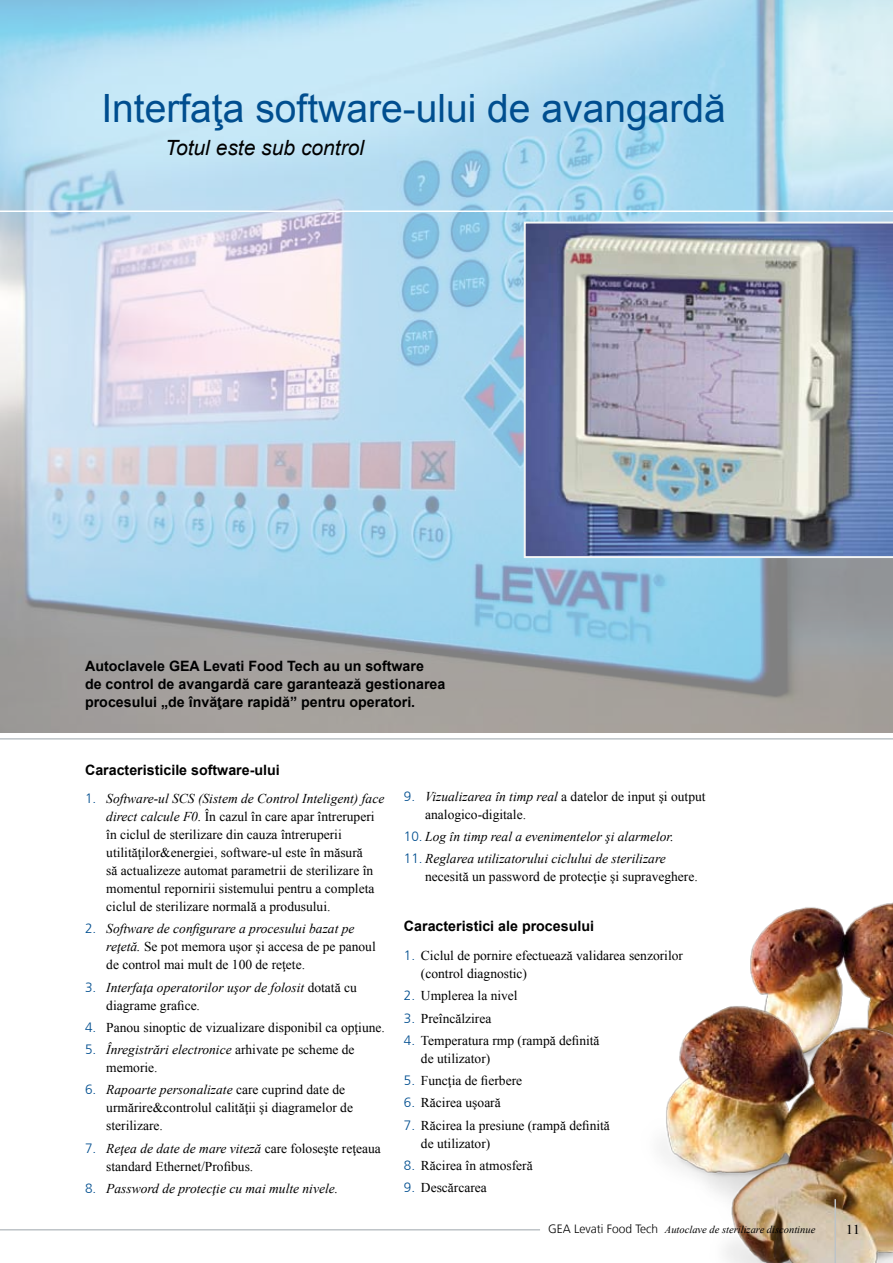
<style>
.page{position:relative;width:893px;height:1263px;background:#fff}
.page>*{position:absolute;margin:0;border:0;box-sizing:border-box;transform-origin:0 0}
.t1{font:39px "Arial";color:#004e8f}
.t2{font:italic 21px "Arial";color:#000}
.t3{font:700 14.25px/18px "Arial";color:#000}
.t4{font:13.5px/18px "Times New Roman";color:#000}
.t5{font:italic 13.5px/18px "Times New Roman";color:#000}
.t6{font:13.5px "Times New Roman";color:#000;scale:1.1 1}
.t7{font:italic 10.5px "Times New Roman";color:#000}
.s1{font-family:"Frutiger";font-weight:300;color:#004e8f}
.s2{font-style:italic}
.s3{font-family:"Frutiger";font-weight:300;font-style:normal;color:#004e8f}
.s4{font-style:normal}
.s5{font-family:"Frutiger";font-weight:300;font-style:normal;font-size:12px}
</style>
<div class="page">
<hr style="left:0;top:738px;width:893px;height:2px;background:#bdc3c7">
<img style="left:1px;top:0;width:892px;height:733px">
<img style="left:524px;top:222px;width:369px;height:336px">
<img style="left:750px;top:902px;width:143px;height:79px">
<img style="left:661px;top:981px;width:232px;height:282px">
<hr style="left:0;top:1229px;width:540px;height:1px;background:#bdc3c7">
<hr style="left:834px;top:1199px;width:2px;height:64px;background:#bdc3c7">
<hr style="left:0;top:210px;width:893px;height:2px;background:#fff">
<h1 class="t1" style="left:101px;top:83px;width:626px">Interfaţa software-ului de avangardă</h1>
<h2 class="t2" style="left:165px;top:134px;width:200px">Totul este sub control</h2>
<p class="t3" style="left:85px;top:657px;width:362px">Autoclavele GEA Levati Food Tech au un software<br>de control de avangardă care garantează gestionarea procesului „de învăţare rapidă” pentru operatori.</p>
<p class="t3" style="left:85px;top:761px;width:196px">Caracteristicile software-ului</p>
<p class="t4" style="left:106px;top:789px;width:279px;text-indent:-21px"><span class="s1">1.</span> <span class="s2">Software-ul SCS (Sistem de Control Inteligent) face direct calcule F0.</span> În cazul în care apar întreruperi în ciclul de sterilizare din cauza întreruperii utilităţilor&amp;energiei, software-ul este în măsură<br>să actualizeze automat parametrii de sterilizare în momentul repornirii sistemului pentru a completa ciclul de sterilizare normală a produsului.</p>
<p class="t4" style="left:106px;top:920px;width:271px;text-indent:-21px"><span class="s1">2.</span> <span class="s2">Software de configurare a procesului bazat pe reţetă.</span> Se pot memora uşor şi accesa de pe panoul de control mai mult de 100 de reţete.</p>
<p class="t5" style="left:106px;top:978px;width:252px;text-indent:-21px"><span class="s3">3.</span> Interfaţa operatorilor uşor de folosit <span class="s4">dotată cu diagrame grafice.</span></p>
<p class="t4" style="left:85px;top:1018px;width:301px"><span class="s1">4.</span> Panou sinoptic de vizualizare disponibil ca opţiune.</p>
<p class="t4" style="left:106px;top:1040px;width:250px;text-indent:-21px"><span class="s1">5.</span> <span class="s2">Înregistrări electronice</span> arhivate pe scheme de memorie.</p>
<p class="t4" style="left:106px;top:1081px;width:248px;text-indent:-21px"><span class="s1">6.</span> <span class="s2">Rapoarte personalizate</span> care cuprind date de urmărire&amp;controlul calităţii şi diagramelor de sterilizare.</p>
<p class="t4" style="left:106px;top:1139px;width:276px;text-indent:-21px"><span class="s1">7.</span> <span class="s2">Reţea de date de mare viteză</span> care foloseşte reţeaua standard Ethernet/Profibus.</p>
<p class="t5" style="left:85px;top:1179px;width:255px"><span class="s3">8.</span> Password de protecţie cu mai multe nivele.</p>
<p class="t4" style="left:425px;top:787px;width:282px;text-indent:-21px"><span class="s1">9.</span> <span class="s2">Vizualizarea în timp real</span> a datelor de input şi output analogico-digitale.</p>
<p class="t5" style="left:404px;top:827px;width:271px"><span class="s3">10.</span> Log în timp real a evenimentelor şi alarmelor.</p>
<p class="t4" style="left:425px;top:850px;width:274px;text-indent:-21px"><span class="s1">11.</span> <span class="s2">Reglarea utilizatorului ciclului de sterilizare </span>necesită un password de protecţie şi supraveghere.</p>
<p class="t3" style="left:404px;top:918px;width:192px">Caracteristici ale procesului</p>
<p class="t4" style="left:421px;top:946px;width:263px;text-indent:-17px"><span class="s1">1.</span> Ciclul de pornire efectuează validarea senzorilor (control diagnostic)</p>
<p class="t4" style="left:404px;top:986px;width:115px"><span class="s1">2.</span> Umplerea la nivel</p>
<p class="t4" style="left:404px;top:1009px;width:89px"><span class="s1">3.</span> Preîncălzirea</p>
<p class="t4" style="left:421px;top:1031px;width:180px;text-indent:-17px"><span class="s1">4.</span> Temperatura rmp (rampă definită de utilizator)</p>
<p class="t4" style="left:404px;top:1071px;width:120px"><span class="s1">5.</span> Funcţia de fierbere</p>
<p class="t4" style="left:404px;top:1093px;width:98px"><span class="s1">6.</span> Răcirea uşoară</p>
<p class="t4" style="left:421px;top:1116px;width:190px;text-indent:-17px"><span class="s1">7.</span> Răcirea la presiune (rampă definită de utilizator)</p>
<p class="t4" style="left:404px;top:1156px;width:130px"><span class="s1">8.</span> Răcirea în atmosferă</p>
<p class="t4" style="left:404px;top:1178px;width:84px"><span class="s1">9.</span> Descărcarea</p>
<p class="t7" style="left:548px;top:1222px;width:269px"><span class="s5">GEA Levati Food Tech</span> Autoclave de sterilizare discontinue</p>
<p class="t6" style="left:846px;top:1220px;width:15px">11</p>
</div>
